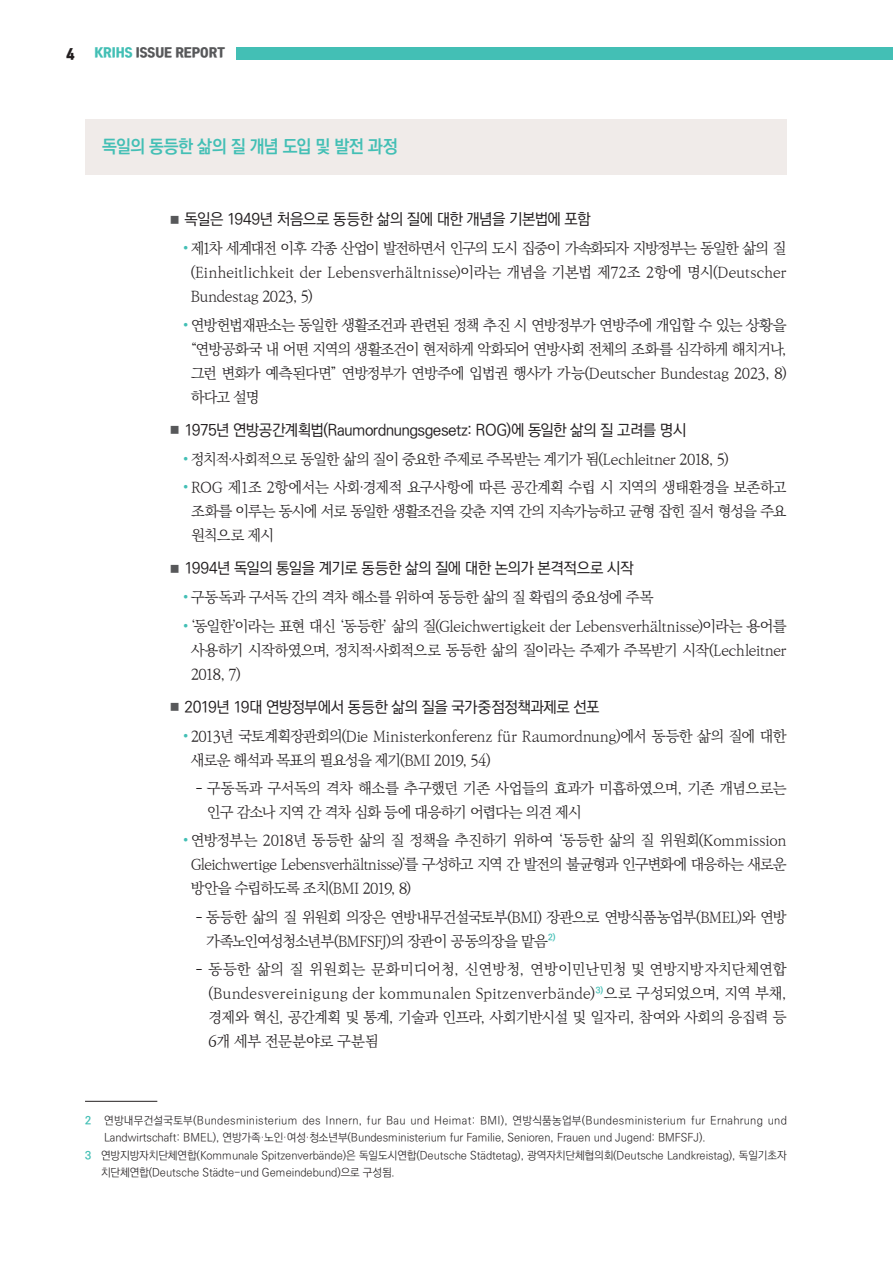
<style>
.page{position:relative;width:893px;height:1263px;background:#fff}
.page>*{position:absolute;margin:0;border:0;box-sizing:border-box;transform-origin:0 0}
.t1{font:18px "Ko Pub World Dotum PB";letter-spacing:-.035em;color:#43bfb5;scale:.95 1}
.t2{font:15.75px "Ko Pub World Dotum PM";letter-spacing:-.04em;color:#231f20}
.t3{font:15px/24px "Ko Pub World Batang PL";letter-spacing:-.045em;color:#231f20;text-align:justify}
.t4{font:900 13.5px "Tmon Monsori";color:#231f20}
.t5{font:900 12px "Tmon Monsori";color:#57585a}
.t6{font:11.25px/16.5px "Ko Pub World Dotum PL";letter-spacing:.02em;color:#231f20}
.t7{font:11.25px/16.5px "Ko Pub World Dotum PL";letter-spacing:-.005em;color:#231f20}
.s1{color:#43bfb5}
.s2{font-size:10.5px;color:#57585a}
.s3{font-family:"Ko Pub World Dotum PB";color:#43bfb5}
</style>
<div class="page">
<div style="left:236px;top:47px;width:657px;height:13px;background:#43bfb5"></div>
<div style="left:85px;top:119px;width:702px;height:56px;background:#f0ebe9"></div>
<hr style="left:85px;top:1101px;width:72px;height:1px;background:#231f20">
<p class="t4" style="left:66px;top:46px;width:10px">4</p>
<p class="t5" style="left:94px;top:46px;width:132px"><span class="s1">KRIHS</span> ISSUE REPORT</p>
<p class="t1" style="left:102px;top:134px;width:313px">독일의 동등한 삶의 질 개념 도입 및 발전 과정</p>
<p class="t2" style="left:170px;top:208px;width:422px"><span class="s2">■</span> 독일은 1949년 처음으로 동등한 삶의 질에 대한 개념을 기본법에 포함</p>
<p class="t3" style="left:191px;top:237px;width:597px;text-indent:-8px"><span class="s1">•</span> 제1차 세계대전 이후 각종 산업이 발전하면서 인구의 도시 집중이 가속화되자 지방정부는 동일한 삶의 질 (Einheitlichkeit der Lebensverhältnisse)이라는 개념을 기본법 제72조 2항에 명시(Deutscher Bundestag 2023, 5)</p>
<p class="t3" style="left:191px;top:313px;width:597px;text-indent:-8px"><span class="s1">•</span> 연방헌법재판소는 동일한 생활조건과 관련된 정책 추진 시 연방정부가 연방주에 개입할 수 있는 상황을 “연방공화국 내 어떤 지역의 생활조건이 현저하게 악화되어 연방사회 전체의 조화를 심각하게 해치거나, 그런 변화가 예측된다면” 연방정부가 연방주에 입법권 행사가 가능(Deutscher Bundestag 2023, 8) 하다고 설명</p>
<p class="t2" style="left:170px;top:419px;width:518px"><span class="s2">■</span> 1975년 연방공간계획법(Raumordnungsgesetz: ROG)에 동일한 삶의 질 고려를 명시</p>
<p class="t3" style="left:183px;top:447px;width:547px"><span class="s1">•</span> 정치적·사회적으로 동일한 삶의 질이 중요한 주제로 주목받는 계기가 됨(Lechleitner 2018, 5)</p>
<p class="t3" style="left:191px;top:476px;width:597px;text-indent:-8px"><span class="s1">•</span> ROG 제1조 2항에서는 사회·경제적 요구사항에 따른 공간계획 수립 시 지역의 생태환경을 보존하고 조화를 이루는 동시에 서로 동일한 생활조건을 갖춘 지역 간의 지속가능하고 균형 잡힌 질서 형성을 주요 원칙으로 제시</p>
<p class="t2" style="left:170px;top:557px;width:465px"><span class="s2">■</span> 1994년 독일의 통일을 계기로 동등한 삶의 질에 대한 논의가 본격적으로 시작</p>
<p class="t3" style="left:183px;top:586px;width:472px"><span class="s1">•</span> 구동독과 구서독 간의 격차 해소를 위하여 동등한 삶의 질 확립의 중요성에 주목</p>
<p class="t3" style="left:191px;top:614px;width:597px;text-indent:-8px"><span class="s1">•</span> ‘동일한’이라는 표현 대신 ‘동등한’ 삶의 질(Gleichwertigkeit der Lebensverhältnisse)이라는 용어를 사용하기 시작하였으며, 정치적·사회적으로 동등한 삶의 질이라는 주제가 주목받기 시작(Lechleitner 2018, 7)</p>
<p class="t2" style="left:170px;top:696px;width:431px"><span class="s2">■</span> 2019년 19대 연방정부에서 동등한 삶의 질을 국가중점정책과제로 선포</p>
<p class="t3" style="left:191px;top:724px;width:597px;text-indent:-8px"><span class="s1">•</span> 2013년 국토계획장관회의(Die Ministerkonferenz für Raumordnung)에서 동등한 삶의 질에 대한 새로운 해석과 목표의 필요성을 제기(BMI 2019, 54)</p>
<p class="t3" style="left:207px;top:777px;width:581px;text-indent:-11px">- 구동독과 구서독의 격차 해소를 추구했던 기존 사업들의 효과가 미흡하였으며, 기존 개념으로는 인구 감소나 지역 간 격차 심화 등에 대응하기 어렵다는 의견 제시</p>
<p class="t3" style="left:191px;top:829px;width:597px;text-indent:-8px"><span class="s1">•</span> 연방정부는 2018년 동등한 삶의 질 정책을 추진하기 위하여 ‘동등한 삶의 질 위원회(Kommission Gleichwertige Lebensverhältnisse)’를 구성하고 지역 간 발전의 불균형과 인구변화에 대응하는 새로운 방안을 수립하도록 조치(BMI 2019, 8)</p>
<p class="t3" style="left:206px;top:905px;width:582px;text-indent:-11px">- 동등한 삶의 질 위원회 의장은 연방내무건설국토부(BMI) 장관으로 연방식품농업부(BMEL)와 연방 가족노인여성청소년부(BMFSFJ)의 장관이 공동의장을 맡음<sup>2)</sup></p>
<p class="t3" style="left:208px;top:957px;width:580px;text-indent:-13px">- 동등한 삶의 질 위원회는 문화미디어청, 신연방청, 연방이민난민청 및 연방지방자치단체연합 (Bundesvereinigung der kommunalen Spitzenverbände)<sup>3)</sup>으로 구성되었으며, 지역 부채, 경제와 혁신, 공간계획 및 통계, 기술과 인프라, 사회기반시설 및 일자리, 참여와 사회의 응집력 등 6개 세부 전문분야로 구분됨</p>
<p class="t6" style="left:104px;top:1112px;width:684px;text-indent:-19px"><span class="s3">2</span>　 연방내무건설국토부(Bundesministerium des Innern, fur Bau und Heimat: BMI), 연방식품농업부(Bundesministerium fur Ernahrung und<br>Landwirtschaft: BMEL), 연방가족·노인·여성·청소년부(Bundesministerium fur Familie, Senioren, Frauen und Jugend: BMFSFJ).</p>
<p class="t7" style="left:101px;top:1148px;width:687px;text-indent:-16px"><span class="s3">3</span> 연방지방자치단체연합(Kommunale Spitzenverbände)은 독일도시연합(Deutsche Städtetag), 광역자치단체협의회(Deutsche Landkreistag), 독일기초자 치단체연합(Deutsche Städte-und Gemeindebund)으로 구성됨.</p>
</div>
